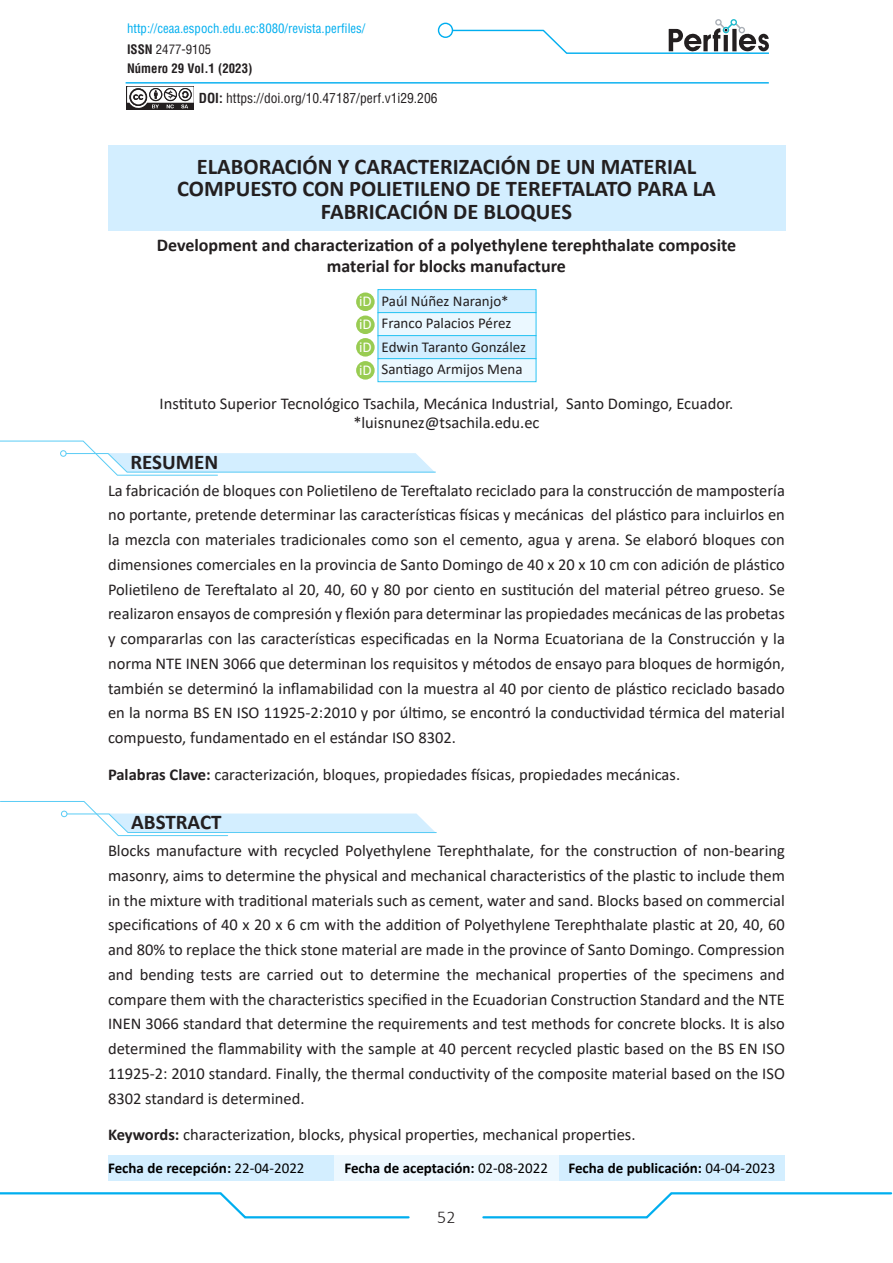
<style>
.page{position:relative;width:893px;height:1263px;background:#fff}
.page>*{position:absolute;margin:0;border:0;box-sizing:border-box;transform-origin:0 0}
.t1{font:700 22.5px/22.5px "Calibri";color:#231f20;text-align:center}
.ENCABEZADO{font:700 21px "Calibri";color:#231f20}
.t2{font:700 18px/21px "Calibri";color:#231f20;text-align:center}
.t3{font:300 18px "Calibri";color:#231f20}
.t4{font:16.5px/24.8px "Calibri";color:#231f20;text-align:justify}
.t5{font:700 15px "Calibri";color:#000}
.t6{font:15px "Calibri";color:#231f20}
.t7{font:15px "Calibri";color:#fff}
.t8{font:condensed 13.5px "Helvetica LT Std";color:#231f20}
.t9{font:13.5px/14px "Calibri";color:#231f20}
.t10{font:condensed 12.75px "Helvetica LT Std";color:#00aeef}
.t11{font:700 condensed 12.75px "Helvetica LT Std";color:#231f20}
.t12{font:condensed 12.75px "Helvetica LT Std";color:#231f20}
.s1{font-weight:700}
.s2{font-weight:400}
</style>
<div class="page">
<svg style="left:482px;top:1192px;width:411px;height:27px"></svg>
<svg style="left:0;top:1192px;width:410px;height:27px"></svg>
<div style="left:108px;top:145px;width:677px;height:86px;background:#d3eeff"></div>
<svg style="left:0;top:440px;width:436px;height:36px"></svg>
<svg style="left:0;top:801px;width:437px;height:35px"></svg>
<div style="left:378px;top:289px;width:158px;height:24px;background:#d3eeff;border:1px solid #2bc4f3"></div>
<div style="left:378px;top:312px;width:158px;height:24px;background:#ebf8ff;border:1px solid #2bc4f3"></div>
<div style="left:378px;top:335px;width:158px;height:24px;background:#d3eeff;border:1px solid #2bc4f3"></div>
<div style="left:378px;top:358px;width:158px;height:24px;background:#ebf8ff;border:1px solid #2bc4f3"></div>
<div style="left:356px;top:292px;width:19px;height:19px;background:#99cc52;border-radius:50%"></div>
<div style="left:356px;top:338px;width:19px;height:19px;background:#99cc52;border-radius:50%"></div>
<div style="left:356px;top:315px;width:19px;height:19px;background:#99cc52;border-radius:50%"></div>
<div style="left:356px;top:361px;width:19px;height:19px;background:#99cc52;border-radius:50%"></div>
<div style="left:438px;top:23px;width:15px;height:15px;border:1px solid #00aeef;border-radius:50%"></div>
<svg style="left:451px;top:19px;width:318px;height:35px"></svg>
<div style="left:126px;top:86px;width:68px;height:24px;background:#231f20"></div>
<svg style="left:125px;top:82px;width:69px;height:27px"></svg>
<hr style="left:126px;top:82px;width:643px;height:2px;background:#00aeef">
<div style="left:108px;top:1155px;width:226px;height:26px;background:#d3eeff"></div>
<div style="left:334px;top:1155px;width:225px;height:26px;background:#edf8ff"></div>
<div style="left:559px;top:1155px;width:226px;height:26px;background:#d3eeff"></div>
<p class="t10" style="left:127px;top:20px;width:240px">http://ceaa.espoch.edu.ec:8080/revista.perfiles/</p>
<p class="t12" style="left:127px;top:41px;width:86px"><span class="s1">ISSN</span> 2477-9105</p>
<p class="t11" style="left:127px;top:60px;width:127px">Número 29 Vol.1 (2023)</p>
<p class="t8" style="left:199px;top:90px;width:240px"><span class="s1">DOI:</span> https://doi.org/10.47187/perf.v1i29.206</p>
<p class="t9" style="left:108px;top:37px;width:132px">ISSN 2477-9105<br>Número 29 Vol.1 (2023)</p>
<p class="t1" style="left:177px;top:155px;width:540px">ELABORACIÓN Y CARACTERIZACIÓN DE UN MATERIAL<br>COMPUESTO CON POLIETILENO DE TEREFTALATO PARA LA<br>FABRICACIÓN DE BLOQUES</p>
<p class="t2" style="left:157px;top:234px;width:581px">Development and characterization of a polyethylene terephthalate composite material for blocks manufacture</p>
<p class="t6" style="left:382px;top:290px;width:129px">Paúl Núñez Naranjo*</p>
<p class="t6" style="left:382px;top:312px;width:131px">Franco Palacios Pérez</p>
<p class="t6" style="left:382px;top:336px;width:146px">Edwin Taranto González</p>
<p class="t6" style="left:382px;top:358px;width:143px">Santiago Armijos Mena</p>
<p class="t7" style="left:359px;top:291px;width:14px">iD</p>
<p class="t7" style="left:359px;top:337px;width:14px">iD</p>
<p class="t7" style="left:359px;top:314px;width:14px">iD</p>
<p class="t7" style="left:359px;top:360px;width:14px">iD</p>
<p class="t4" style="left:160px;top:391px;width:575px">Instituto Superior Tecnológico Tsachila, Mecánica Industrial, Santo Domingo, Ecuador.</p>
<p class="ENCABEZADO" style="left:130px;top:447px;width:89px">RESUMEN</p>
<p class="t4" style="left:353px;top:410px;width:188px">*luisnunez@tsachila.edu.ec</p>
<p class="t4" style="left:108px;top:477px;width:678px">La fabricación de bloques con Polietileno de Tereftalato reciclado para la construcción de mampostería no portante, pretende determinar las características físicas y mecánicas del plástico para incluirlos en la mezcla con materiales tradicionales como son el cemento, agua y arena. Se elaboró bloques con dimensiones comerciales en la provincia de Santo Domingo de 40 x 20 x 10 cm con adición de plástico Polietileno de Tereftalato al 20, 40, 60 y 80 por ciento en sustitución del material pétreo grueso. Se realizaron ensayos de compresión y flexión para determinar las propiedades mecánicas de las probetas y compararlas con las características especificadas en la Norma Ecuatoriana de la Construcción y la norma NTE INEN 3066 que determinan los requisitos y métodos de ensayo para bloques de hormigón, también se determinó la inflamabilidad con la muestra al 40 por ciento de plástico reciclado basado en la norma BS EN ISO 11925-2:2010 y por último, se encontró la conductividad térmica del material compuesto, fundamentado en el estándar ISO 8302.</p>
<p class="t4" style="left:108px;top:761px;width:574px"><span class="s1">Palabras Clave:</span> caracterización, bloques, propiedades físicas, propiedades mecánicas.</p>
<p class="ENCABEZADO" style="left:131px;top:808px;width:92px">ABSTRACT</p>
<p class="t4" style="left:108px;top:838px;width:678px">Blocks manufacture with recycled Polyethylene Terephthalate, for the construction of non-bearing masonry, aims to determine the physical and mechanical characteristics of the plastic to include them in the mixture with traditional materials such as cement, water and sand. Blocks based on commercial specifications of 40 x 20 x 6 cm with the addition of Polyethylene Terephthalate plastic at 20, 40, 60 and 80% to replace the thick stone material are made in the province of Santo Domingo. Compression and bending tests are carried out to determine the mechanical properties of the specimens and compare them with the characteristics specified in the Ecuadorian Construction Standard and the NTE INEN 3066 standard that determine the requirements and test methods for concrete blocks. It is also determined the flammability with the sample at 40 percent recycled plastic based on the BS EN ISO 11925-2: 2010 standard. Finally, the thermal conductivity of the composite material based on the ISO 8302 standard is determined.</p>
<p class="t4" style="left:108px;top:1122px;width:529px"><span class="s1">Keywords:</span> characterization, blocks, physical properties, mechanical properties.</p>
<p class="t5" style="left:108px;top:1157px;width:198px">Fecha de recepción: <span class="s2">22-04-2022</span></p>
<p class="t5" style="left:344px;top:1157px;width:205px">Fecha de aceptación: <span class="s2">02-08-2022</span></p>
<p class="t5" style="left:568px;top:1157px;width:209px">Fecha de publicación: <span class="s2">04-04-2023</span></p>
<p class="t3" style="left:437px;top:1206px;width:20px">52</p>
</div>
